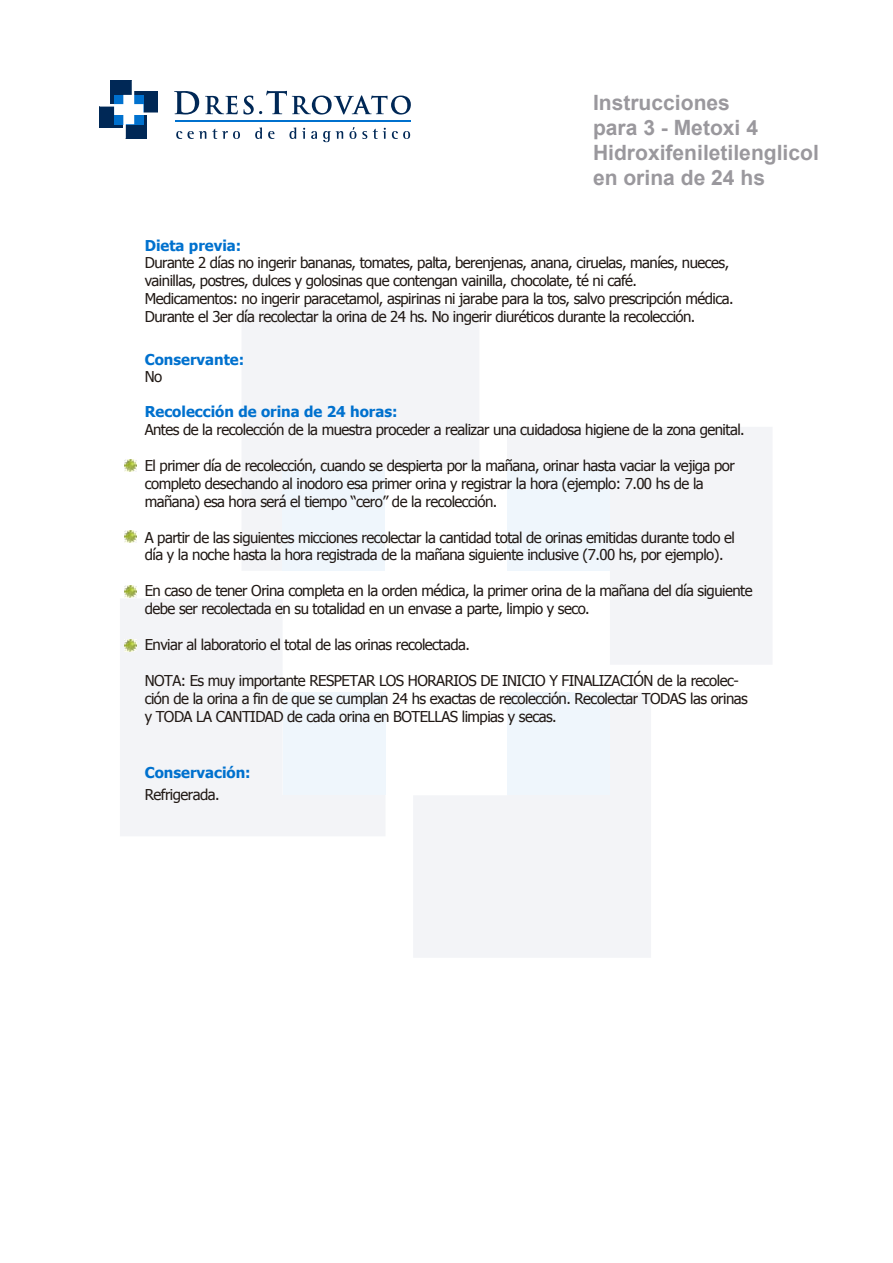
<style>
.page{position:relative;width:893px;height:1263px;background:#fff}
.page>*{position:absolute;margin:0;border:0;box-sizing:border-box;transform-origin:0 0}
.t1{font:700 21px/25.2px "Arial";color:#9a989d}
.t2{font:15px/18px "Tahoma";letter-spacing:-.035em;color:#211915}
.t3{font:700 15px "Tahoma";color:#0071ce}
</style>
<div class="page">
<svg style="left:120px;top:599px;width:265px;height:237px;fill:#f3f4f7"></svg>
<svg style="left:242px;top:306px;width:237px;height:265px;fill:#f3f4f7"></svg>
<svg style="left:413px;top:693px;width:238px;height:264px;fill:#f3f4f7"></svg>
<svg style="left:507px;top:427px;width:265px;height:237px;fill:#f3f4f7"></svg>
<div style="left:283px;top:692px;width:102px;height:103px;background:#eff6fc"></div>
<div style="left:283px;top:468px;width:102px;height:103px;background:#eff6fc"></div>
<div style="left:507px;top:692px;width:103px;height:103px;background:#eff6fc"></div>
<div style="left:507px;top:468px;width:103px;height:103px;background:#eff6fc"></div>
<svg style="left:176px;top:131px;width:30px;height:8px"></svg>
<svg style="left:212px;top:128px;width:28px;height:11px"></svg>
<svg style="left:255px;top:127px;width:7px;height:12px"></svg>
<svg style="left:268px;top:131px;width:7px;height:8px"></svg>
<svg style="left:289px;top:127px;width:7px;height:12px"></svg>
<svg style="left:302px;top:128px;width:3px;height:11px"></svg>
<svg style="left:311px;top:131px;width:6px;height:8px"></svg>
<svg style="left:323px;top:131px;width:20px;height:11px"></svg>
<svg style="left:349px;top:127px;width:7px;height:12px"></svg>
<svg style="left:362px;top:131px;width:5px;height:8px"></svg>
<svg style="left:373px;top:128px;width:13px;height:11px"></svg>
<svg style="left:392px;top:131px;width:18px;height:8px"></svg>
<hr style="left:175px;top:120px;width:235px;height:2px;background:#0071ce">
<svg style="left:100px;top:80px;width:58px;height:59px"></svg>
<svg style="left:174px;top:91px;width:237px;height:24px"></svg>
<svg style="left:125px;top:460px;width:12px;height:12px"></svg>
<svg style="left:125px;top:531px;width:12px;height:12px"></svg>
<svg style="left:125px;top:585px;width:12px;height:12px"></svg>
<svg style="left:125px;top:639px;width:12px;height:12px"></svg>
<p class="t3" style="left:145px;top:235px;width:98px">Dieta previa:</p>
<h1 class="t1" style="left:593px;top:90px;width:227px">Instrucciones<br>para 3 - Metoxi 4<br>Hidroxifeniletilenglicol en orina de 24 hs</h1>
<p class="t2" style="left:145px;top:253px;width:590px">Durante 2 días no ingerir bananas, tomates, palta, berenjenas, anana, ciruelas, maníes, nueces, vainillas, postres, dulces y golosinas que contengan vainilla, chocolate, té ni café.<br>Medicamentos: no ingerir paracetamol, aspirinas ni jarabe para la tos, salvo prescripción médica.<br>Durante el 3er día recolectar la orina de 24 hs. No ingerir diuréticos durante la recolección.</p>
<p class="t3" style="left:145px;top:349px;width:101px">Conservante:</p>
<p class="t2" style="left:145px;top:367px;width:19px">No</p>
<p class="t3" style="left:145px;top:401px;width:254px">Recolección de orina de 24 horas:</p>
<p class="t2" style="left:145px;top:420px;width:601px">Antes de la recolección de la muestra proceder a realizar una cuidadosa higiene de la zona genital.</p>
<p class="t2" style="left:145px;top:456px;width:592px">El primer día de recolección, cuando se despierta por la mañana, orinar hasta vaciar la vejiga por completo desechando al inodoro esa primer orina y registrar la hora (ejemplo: 7.00 hs de la mañana) esa hora será el tiempo “cero” de la recolección.</p>
<p class="t2" style="left:145px;top:527px;width:592px">A partir de las siguientes micciones recolectar la cantidad total de orinas emitidas durante todo el día y la noche hasta la hora registrada de la mañana siguiente inclusive (7.00 hs, por ejemplo).</p>
<p class="t2" style="left:145px;top:581px;width:609px">En caso de tener Orina completa en la orden médica, la primer orina de la mañana del día siguiente debe ser recolectada en su totalidad en un envase a parte, limpio y seco.</p>
<p class="t2" style="left:145px;top:635px;width:327px">Enviar al laboratorio el total de las orinas recolectada.</p>
<p class="t2" style="left:145px;top:671px;width:605px">NOTA: Es muy importante RESPETAR LOS HORARIOS DE INICIO Y FINALIZACIÓN de la recolec&shy;ción de la orina a fin de que se cumplan 24 hs exactas de recolección. Recolectar TODAS las orinas y TODA LA CANTIDAD de cada orina en BOTELLAS limpias y secas.</p>
<p class="t3" style="left:145px;top:762px;width:107px">Conservación:</p>
<p class="t2" style="left:145px;top:785px;width:76px">Refrigerada.</p>
</div>
